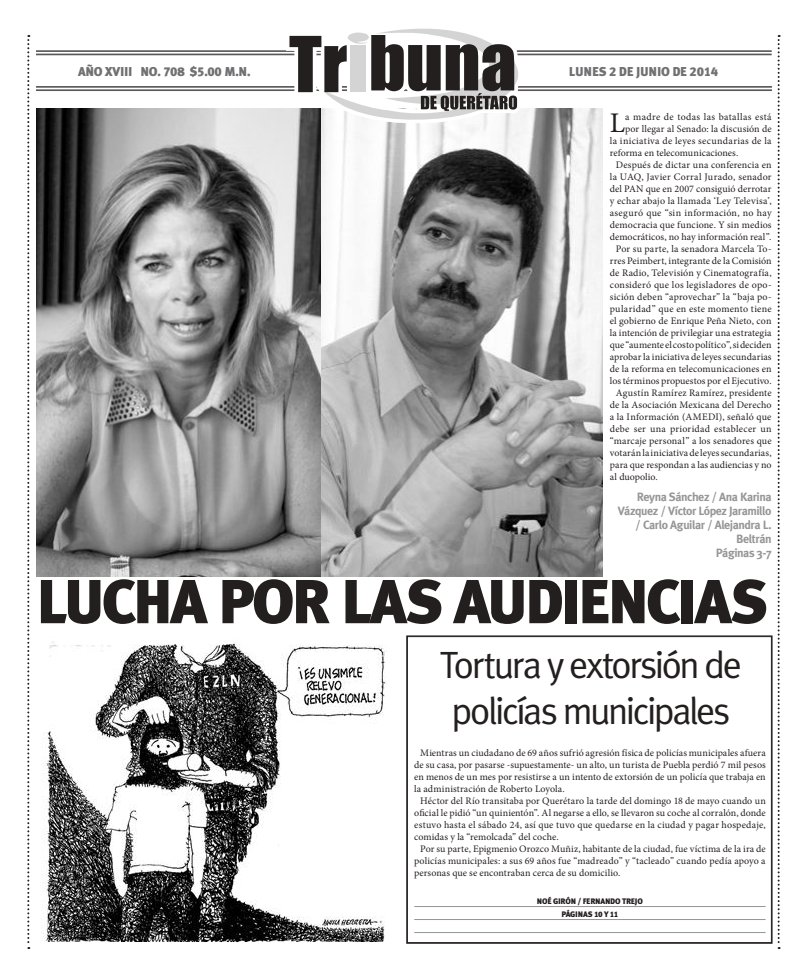
<style>
.page{position:relative;width:808px;height:978px;background:#fff}
.page>*{position:absolute;margin:0;border:0;box-sizing:border-box;transform-origin:0 0}
.t1{font:900 62px "Meta Plus";letter-spacing:-.05em;color:#241f1f}
.t2{font:38px/45.6px "Meta Plus Normal";letter-spacing:-.065em;color:#241f1f;text-align:center}
.t3{font:28.5px "Minion Pro";color:#241f1f}
.t4{font:900 12.9px "Meta Plus Lining";letter-spacing:-.02em;color:#717072}
.t5{font:700 12px/14px "Meta Plus";letter-spacing:-.04em;color:#969698;text-align:right}
.t6{font:10px/12px "Minion Pro";letter-spacing:.015em;color:#241f1f;text-align:justify}
.t7{font:10px "Minion Pro";letter-spacing:-.005em;color:#241f1f}
.t8{font:900 8px/13px "Meta Plus Lining";letter-spacing:-.025em;color:#241f1f;text-align:center}
</style>
<div class="page">
<img style="left:36px;top:108px;width:566px;height:468px">
<hr style="left:36px;top:86px;width:736px;height:2px;background:#5a5758">
<hr style="left:36px;top:89px;width:736px;height:2px;background:#5a5758">
<hr style="left:36px;top:50px;width:736px;height:2px;background:#5a5758">
<hr style="left:36px;top:54px;width:736px;height:1px;background:#5a5758">
<svg style="left:27px;top:35px;width:2px;height:914px"></svg>
<svg style="left:778px;top:35px;width:2px;height:914px"></svg>
<svg style="left:282px;top:28px;width:244px;height:100px"></svg>
<svg style="left:406px;top:636px;width:366px;height:308px"></svg>
<div style="left:407px;top:636px;width:364px;height:307px;border:1px solid #241f1f"></div>
<img style="left:41px;top:642px;width:345px;height:300px">
<p class="t4" style="left:78px;top:64px;width:174px">AÑO XVIII NO. 708 $5.00 M.N.</p>
<p class="t4" style="left:569px;top:64px;width:151px">LUNES 2 DE JUNIO DE 2014</p>
<h3 class="t3" style="left:610px;top:104px;width:17px">L</h3>
<p class="t6" style="left:625px;top:111px;width:148px">a madre de todas las batallas está</p>
<p class="t6" style="left:625px;top:123px;width:148px">por llegar al Senado: la discusión de</p>
<p class="t6" style="left:610px;top:135px;width:163px">la iniciativa de leyes secundarias de la</p>
<p class="t6" style="left:610px;top:147px;width:130px">reforma en telecomunicaciones.</p>
<p class="t6" style="left:616px;top:159px;width:157px">Después de dictar una conferencia en</p>
<p class="t6" style="left:610px;top:171px;width:163px">la UAQ, Javier Corral Jurado, senador</p>
<p class="t6" style="left:610px;top:183px;width:163px">del PAN que en 2007 consiguió derrotar</p>
<p class="t6" style="left:610px;top:195px;width:163px">y echar abajo la llamada ‘Ley Televisa’,</p>
<p class="t6" style="left:610px;top:207px;width:163px">aseguró que “sin información, no hay</p>
<p class="t6" style="left:610px;top:219px;width:163px">democracia que funcione. Y sin medios</p>
<p class="t6" style="left:610px;top:231px;width:163px">democráticos, no hay información real”.</p>
<p class="t6" style="left:616px;top:243px;width:157px">Por su parte, la senadora Marcela To-</p>
<p class="t6" style="left:610px;top:255px;width:163px">rres Peimbert, integrante de la Comisión</p>
<p class="t6" style="left:610px;top:267px;width:163px">de Radio, Televisión y Cinematografía,</p>
<p class="t6" style="left:610px;top:279px;width:163px">consideró que los legisladores de opo-</p>
<p class="t6" style="left:610px;top:291px;width:163px">sición deben “aprovechar” la “baja po-</p>
<p class="t6" style="left:610px;top:303px;width:163px">pularidad” que en este momento tiene</p>
<p class="t6" style="left:610px;top:315px;width:163px">el gobierno de Enrique Peña Nieto, con</p>
<p class="t6" style="left:610px;top:327px;width:163px">la intención de privilegiar una estrategia</p>
<p class="t6" style="left:610px;top:339px;width:163px">que “aumente el costo político”, si deciden</p>
<p class="t6" style="left:610px;top:351px;width:163px">aprobar la iniciativa de leyes secundarias</p>
<p class="t6" style="left:610px;top:363px;width:163px">de la reforma en telecomunicaciones en</p>
<p class="t6" style="left:610px;top:375px;width:163px">los términos propuestos por el Ejecutivo.</p>
<p class="t6" style="left:616px;top:387px;width:157px">Agustín Ramírez Ramírez, presidente</p>
<p class="t6" style="left:610px;top:399px;width:163px">de la Asociación Mexicana del Derecho</p>
<p class="t6" style="left:610px;top:411px;width:163px">a la Información (AMEDI), señaló que</p>
<p class="t6" style="left:610px;top:423px;width:163px">debe ser una prioridad establecer un</p>
<p class="t6" style="left:610px;top:435px;width:163px">“marcaje personal” a los senadores que</p>
<p class="t6" style="left:610px;top:447px;width:163px">votarán la iniciativa de leyes secundarias,</p>
<p class="t6" style="left:610px;top:459px;width:163px">para que respondan a las audiencias y no</p>
<p class="t7" style="left:610px;top:470px;width:50px">al duopolio.</p>
<p class="t5" style="left:618px;top:490px;width:155px">Reyna Sánchez / Ana Karina<br>Vázquez / Víctor López Jaramillo / Carlo Aguilar / Alejandra L.<br>Beltrán<br>Páginas 3-7</p>
<h1 class="t1" style="left:36px;top:565px;width:734px">LUCHA POR LAS AUDIENCIAS</h1>
<h2 class="t2" style="left:440px;top:642px;width:303px">Tortura y extorsión de policías municipales</h2>
<p class="t6" style="left:414px;top:747px;width:353px;text-indent:6px">Mientras un ciudadano de 69 años sufrió agresión física de policías municipales afuera de su casa, por pasarse -supuestamente- un alto, un turista de Puebla perdió 7 mil pesos en menos de un mes por resistirse a un intento de extorsión de un policía que trabaja en la administración de Roberto Loyola.</p>
<p class="t6" style="left:414px;top:795px;width:353px;text-indent:6px">Héctor del Río transitaba por Querétaro la tarde del domingo 18 de mayo cuando un oficial le pidió “un quinientón”. Al negarse a ello, se llevaron su coche al corralón, donde estuvo hasta el sábado 24, así que tuvo que quedarse en la ciudad y pagar hospedaje, comidas y la “remolcada” del coche.</p>
<p class="t6" style="left:414px;top:843px;width:353px;text-indent:6px">Por su parte, Epigmenio Orozco Muñiz, habitante de la ciudad, fue víctima de la ira de policías municipales: a sus 69 años fue “madreado” y “tacleado” cuando pedía apoyo a personas que se encontraban cerca de su domicilio.</p>
<p class="t8" style="left:537px;top:895px;width:108px">NOÉ GIRÓN / FERNANDO TREJO<br>PÁGINAS 10 Y 11</p>
</div>
